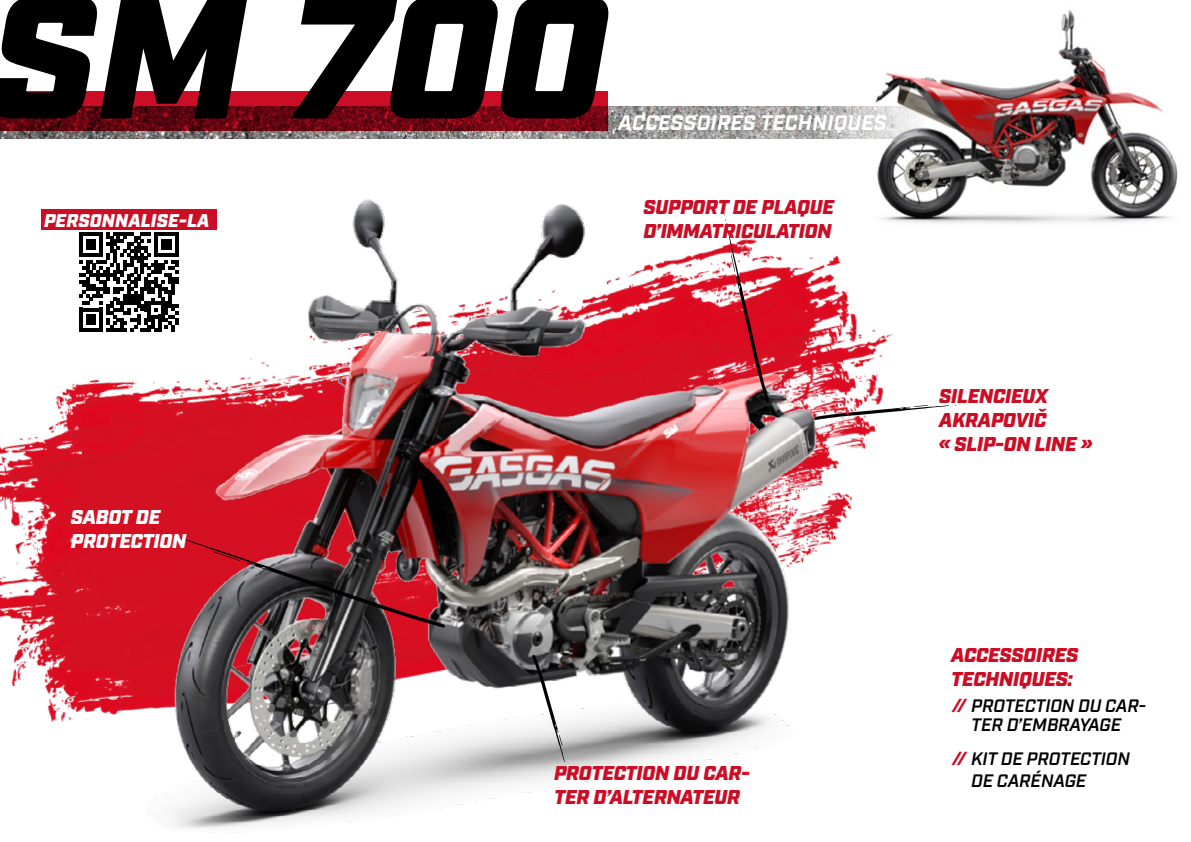
<style>
.page{position:relative;width:1191px;height:842px;background:#fff}
.page>*{position:absolute;margin:0;border:0;box-sizing:border-box;transform-origin:0 0}
.t1{font:italic 900 173.9px "Industry";color:#000}
.t2{font:italic 700 21px "Industry";letter-spacing:.01em;color:#fff}
.t3{font:italic 900 20px/24px "Industry";letter-spacing:-.01em;color:#cb0d25}
.t4{font:italic 900 20px/24px "Industry";letter-spacing:-.01em;color:#fff}
.t5{font:italic 900 18.4px "Industry";letter-spacing:.01em;color:#fff}
.t6{font:italic 600 18px/19px "Industry";letter-spacing:-.01em;color:#000}
.t7{font:italic 900 15.9px "Industry";color:#cb0d25}
</style>
<div class="page">
<img style="left:876px;top:10px;width:302px;height:213px">
<div style="left:0;top:91px;width:607px;height:40px;background:#cb0d25"></div>
<img style="left:0;top:106px;width:923px;height:33px">
<img style="left:0;top:209px;width:952px;height:513px">
<img style="left:73px;top:183px;width:863px;height:650px">
<div style="left:65px;top:219px;width:127px;height:127px;background:#fff"></div>
<svg style="left:79px;top:232px;width:99px;height:100px"></svg>
<svg style="left:532px;top:655px;width:37px;height:116px"></svg>
<svg style="left:174px;top:536px;width:271px;height:92px;background:#823139"></svg>
<svg style="left:152px;top:528px;width:16px;height:6px"></svg>
<svg style="left:723px;top:214px;width:46px;height:189px"></svg>
<div style="left:41px;top:209px;width:175px;height:21px;background:#cb0d25"></div>
<h1 class="t1" style="left:-10px;top:-47px;width:619px">SM 700</h1>
<p class="t2" style="left:618px;top:110px;width:270px">ACCESSOIRES TECHNIQUES</p>
<p class="t5" style="left:44px;top:210px;width:167px">PERSONNALISE-LA</p>
<p class="t3" style="left:643px;top:196px;width:192px">SUPPORT DE PLAQUE<br>D’IMMATRICULATION</p>
<p class="t4" style="left:71px;top:506px;width:117px">SABOT DE<br>PROTECTION</p>
<p class="t3" style="left:554px;top:762px;width:197px">PROTECTION DU CAR-<br>TER D’ALTERNATEUR</p>
<p class="t3" style="left:939px;top:386px;width:154px">SILENCIEUX<br>AKRAPOVIČ<br>« SLIP-ON LINE »</p>
<p class="t3" style="left:951px;top:644px;width:128px">ACCESSOIRES<br>TECHNIQUES:</p>
<p class="t6" style="left:971px;top:697px;width:177px">PROTECTION DU CAR-<br>TER D’EMBRAYAGE</p>
<p class="t6" style="left:971px;top:749px;width:160px;line-height:21.6px">KIT DE PROTECTION<br>DE CARÉNAGE</p>
<p class="t7" style="left:952px;top:696px;width:15px">//</p>
<p class="t7" style="left:952px;top:749px;width:15px">//</p>
</div>
